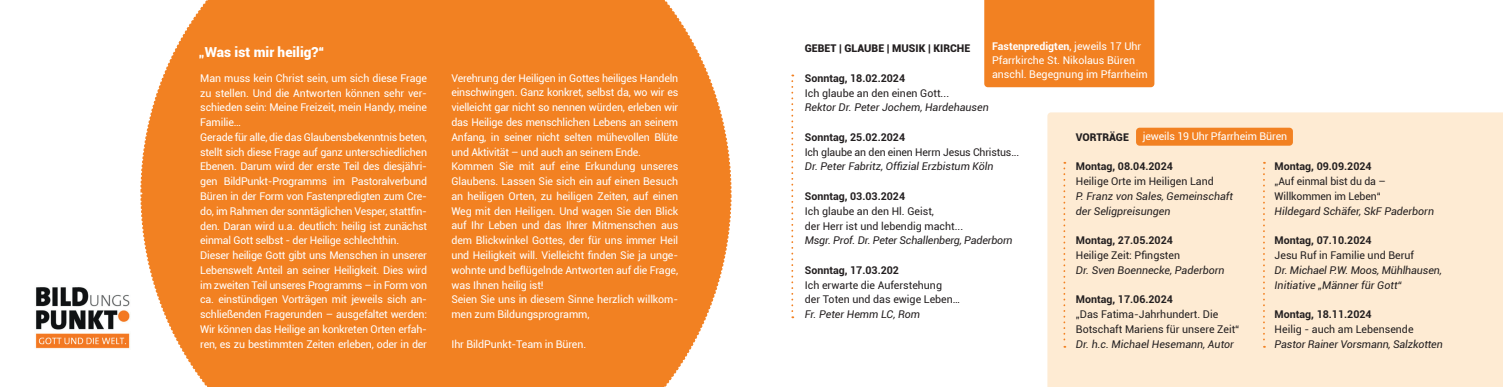
<style>
.page{position:relative;width:1503px;height:387px;background:#fff}
.page>*{position:absolute;margin:0;border:0;box-sizing:border-box;transform-origin:0 0}
.t1{font:900 13.75px "Roboto";color:#fff}
.t2{font:10.62px/14.8px "Roboto";letter-spacing:-.02em;color:#fff}
.t3{font:10.62px/14.8px "Roboto";color:#231f20}
.t4{font:italic 10.62px/14.8px "Roboto";color:#231f20}
.t5{font:700 10.62px "Roboto";color:#231f20}
.t6{font:10.62px/13.8px "Roboto";color:#fff}
.t7{font:900 10.62px "Roboto";color:#231f20}
.s1{font-weight:700}
</style>
<div class="page">
<div style="left:1047px;top:112px;width:455px;height:274px;background:#feebd3"></div>
<div style="left:438px;top:193px;width:294px;height:193px;background:#f28122"></div>
<svg style="left:436px;top:0;width:296px;height:191px;background:#f28a32"></svg>
<svg style="left:140px;top:0;width:294px;height:193px;background:#f38d38"></svg>
<svg style="left:140px;top:195px;width:296px;height:191px;background:#f28a32"></svg>
<svg style="left:791px;top:74px;width:2px;height:244px"></svg>
<svg style="left:1063px;top:162px;width:2px;height:185px"></svg>
<svg style="left:1262px;top:162px;width:2px;height:185px"></svg>
<div style="left:1136px;top:127px;width:156px;height:18px;background:#f28122;border-radius:4px"></div>
<div style="left:984px;top:0;width:170px;height:87px;background:#f28122"></div>
<img style="left:35px;top:287px;width:95px;height:62px">
<p class="t6" style="left:992px;top:39px;width:157px"><span class="s1">Fastenpredigten</span>, jeweils 17 Uhr<br>Pfarrkirche St. Nikolaus Büren anschl. Begegnung im Pfarrheim</p>
<p class="t1" style="left:198px;top:42px;width:128px">„Was ist mir heilig?“</p>
<p class="t7" style="left:804px;top:41px;width:167px">GEBET | GLAUBE | MUSIK | KIRCHE</p>
<p class="t5" style="left:804px;top:70px;width:102px">Sonntag, 18.02.2024</p>
<p class="t3" style="left:804px;top:85px;width:146px">Ich glaube an den einen Gott...</p>
<p class="t4" style="left:804px;top:100px;width:185px">Rektor Dr. Peter Jochem, Hardehausen</p>
<p class="t5" style="left:804px;top:129px;width:102px">Sonntag, 25.02.2024</p>
<p class="t3" style="left:804px;top:144px;width:216px">Ich glaube an den einen Herrn Jesus Christus...</p>
<p class="t4" style="left:804px;top:159px;width:190px">Dr. Peter Fabritz, Offizial Erzbistum Köln</p>
<p class="t5" style="left:804px;top:188px;width:102px">Sonntag, 03.03.2024</p>
<p class="t3" style="left:804px;top:203px;width:160px">Ich glaube an den Hl. Geist,<br>der Herr ist und lebendig macht...</p>
<p class="t4" style="left:804px;top:232px;width:209px">Msgr. Prof. Dr. Peter Schallenberg, Paderborn</p>
<p class="t5" style="left:804px;top:262px;width:96px">Sonntag, 17.03.202</p>
<p class="t3" style="left:804px;top:277px;width:157px">Ich erwarte die Auferstehung<br>der Toten und das ewige Leben…</p>
<p class="t4" style="left:804px;top:306px;width:117px">Fr. Peter Hemm LC, Rom</p>
<p class="t2" style="left:200px;top:70px;width:228px">Man muss kein Christ sein, um sich diese Frage zu stellen. Und die Antworten können sehr ver&shy;schieden sein: Meine Freizeit, mein Handy, meine Familie…<br>Gerade für alle, die das Glaubensbekenntnis beten, stellt sich diese Frage auf ganz unterschiedlichen Ebenen. Darum wird der erste Teil des diesjähri&shy;gen BildPunkt-Programms im Pastoralverbund Büren in der Form von Fastenpredigten zum Cre&shy;do, im Rahmen der sonntäglichen Vesper, stattfin&shy;den. Daran wird u.a. deutlich: heilig ist zunächst einmal Gott selbst - der Heilige schlechthin.<br>Dieser heilige Gott gibt uns Menschen in unserer Lebenswelt Anteil an seiner Heiligkeit. Dies wird im zweiten Teil unseres Programms – in Form von ca. einstündigen Vorträgen mit jeweils sich an&shy;schließenden Fragerunden – ausgefaltet werden:<br>Wir können das Heilige an konkreten Orten erfah&shy;ren, es zu bestimmten Zeiten erleben, oder in der</p>
<p class="t2" style="left:451px;top:70px;width:228px">Verehrung der Heiligen in Gottes heiliges Handeln einschwingen. Ganz konkret, selbst da, wo wir es vielleicht gar nicht so nennen würden, erleben wir das Heilige des menschlichen Lebens an seinem Anfang, in seiner nicht selten mühevollen Blüte und Aktivität – und auch an seinem Ende.<br>Kommen Sie mit auf eine Erkundung unseres Glaubens. Lassen Sie sich ein auf einen Besuch an heiligen Orten, zu heiligen Zeiten, auf einen Weg mit den Heiligen. Und wagen Sie den Blick auf Ihr Leben und das Ihrer Mitmenschen aus dem Blickwinkel Gottes, der für uns immer Heil und Heiligkeit will. Vielleicht finden Sie ja unge&shy;wohnte und beflügelnde Antworten auf die Frage, was Ihnen heilig ist!<br>Seien Sie uns in diesem Sinne herzlich willkom&shy;men zum Bildungsprogramm,</p>
<p class="t7" style="left:1075px;top:129px;width:54px">VORTRÄGE</p>
<p class="t5" style="left:1075px;top:159px;width:98px">Montag, 08.04.2024</p>
<p class="t3" style="left:1075px;top:173px;width:139px">Heilige Orte im Heiligen Land</p>
<p class="t4" style="left:1075px;top:188px;width:159px">P. Franz von Sales, Gemeinschaft der Seligpreisungen</p>
<p class="t5" style="left:1075px;top:233px;width:98px">Montag, 27.05.2024</p>
<p class="t3" style="left:1075px;top:247px;width:106px">Heilige Zeit: Pfingsten</p>
<p class="t4" style="left:1075px;top:262px;width:150px">Dr. Sven Boennecke, Paderborn</p>
<p class="t5" style="left:1075px;top:292px;width:98px">Montag, 17.06.2024</p>
<p class="t3" style="left:1075px;top:306px;width:165px">„Das Fatima-Jahrhundert. Die<br>Botschaft Mariens für unsere Zeit“</p>
<p class="t4" style="left:1075px;top:336px;width:160px">Dr. h.c. Michael Hesemann, Autor</p>
<p class="t2" style="left:1142px;top:128px;width:146px">jeweils 19 Uhr Pfarrheim Büren</p>
<p class="t5" style="left:1274px;top:159px;width:98px">Montag, 09.09.2024</p>
<p class="t3" style="left:1274px;top:173px;width:113px">„Auf einmal bist du da –<br>Willkommen im Leben“</p>
<p class="t4" style="left:1274px;top:203px;width:161px">Hildegard Schäfer, SkF Paderborn</p>
<p class="t5" style="left:1274px;top:233px;width:98px">Montag, 07.10.2024</p>
<p class="t3" style="left:1274px;top:247px;width:141px">Jesu Ruf in Familie und Beruf</p>
<p class="t4" style="left:1274px;top:262px;width:169px">Dr. Michael P.W. Moos, Mühlhausen,<br>Initiative „Männer für Gott“</p>
<p class="t5" style="left:1274px;top:306px;width:98px">Montag, 18.11.2024</p>
<p class="t3" style="left:1274px;top:321px;width:140px">Heilig - auch am Lebensende</p>
<p class="t4" style="left:1274px;top:336px;width:170px">Pastor Rainer Vorsmann, Salzkotten</p>
<p class="t2" style="left:451px;top:335px;width:136px">Ihr BildPunkt-Team in Büren.</p>
</div>
